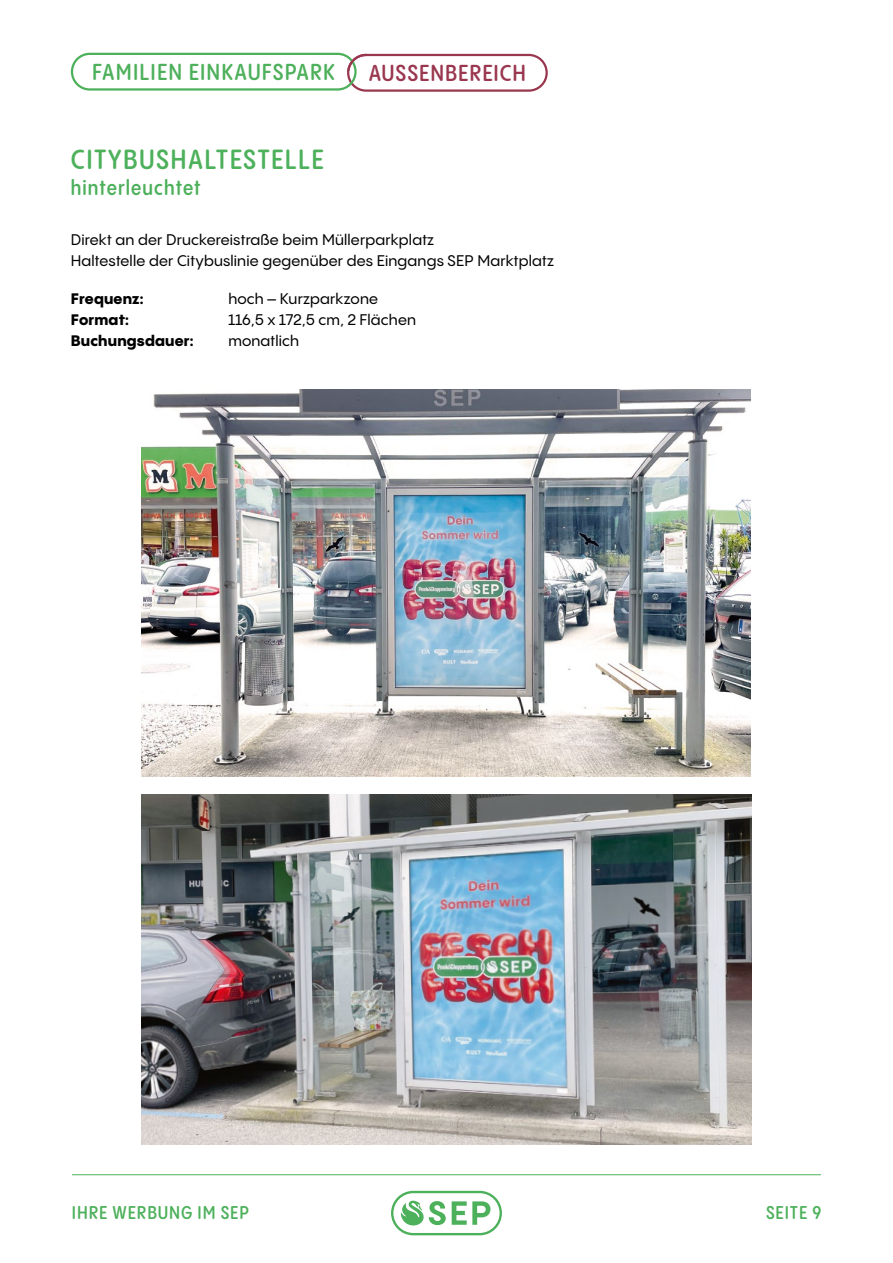
<style>
.page{position:relative;width:893px;height:1263px;background:#fff}
.page>*{position:absolute;margin:0;border:0;box-sizing:border-box;transform-origin:0 0}
.t1{font:600 condensed 27px "PP Pangram Sans Rounded";letter-spacing:.05em;color:#4db05b}
.t2{font:600 condensed 22.5px "PP Pangram Sans Rounded";letter-spacing:.05em;color:#4db05b}
.t3{font:600 condensed 22.5px "PP Pangram Sans Rounded";letter-spacing:.04em;color:#99374f}
.t4{font:600 condensed 21px "PP Pangram Sans Rounded";letter-spacing:.05em;color:#4db05b}
.t5{font:600 condensed 18px "PP Pangram Sans Rounded";letter-spacing:.05em;color:#4db05b}
.t6{font:500 15px/21px "PP Pangram Sans";letter-spacing:.01em;color:#000}
.t7{font:800 15px "PP Pangram Sans";letter-spacing:.01em;color:#000}
</style>
<div class="page">
<hr style="left:72px;top:1174px;width:749px;height:1px;background:#4db05b">
<svg style="left:391px;top:1191px;width:111px;height:44px"></svg>
<img style="left:142px;top:389px;width:608px;height:387px">
<img style="left:142px;top:794px;width:609px;height:350px">
<div style="left:347px;top:54px;width:201px;height:38px;border:2px solid #99374f;border-radius:18px"></div>
<div style="left:71px;top:53px;width:286px;height:38px;border:2px solid #4db05b;border-radius:18px"></div>
<svg style="left:347px;top:54px;width:19px;height:17px"></svg>
<h2 class="t2" style="left:92px;top:57px;width:245px">FAMILIEN EINKAUFSPARK</h2>
<h2 class="t3" style="left:369px;top:58px;width:159px">AUSSENBEREICH</h2>
<h1 class="t1" style="left:71px;top:142px;width:255px">CITYBUSHALTESTELLE</h1>
<h3 class="t4" style="left:71px;top:173px;width:131px">hinterleuchtet</h3>
<p class="t6" style="left:71px;top:229px;width:485px">Direkt an der Druckereistraße beim Müllerparkplatz<br>Haltestelle der Citybuslinie gegenüber des Eingangs SEP Marktplatz</p>
<p class="t7" style="left:71px;top:288px;width:74px">Frequenz:</p>
<p class="t6" style="left:228px;top:288px;width:151px">hoch – Kurzparkzone</p>
<p class="t7" style="left:71px;top:309px;width:60px">Format:</p>
<p class="t6" style="left:228px;top:309px;width:189px">116,5 x 172,5 cm, 2 Flächen</p>
<p class="t7" style="left:71px;top:330px;width:124px">Buchungsdauer:</p>
<p class="t6" style="left:228px;top:330px;width:72px">monatlich</p>
<p class="t5" style="left:72px;top:1201px;width:179px">IHRE WERBUNG IM SEP</p>
<p class="t5" style="left:766px;top:1201px;width:57px">SEITE 9</p>
</div>
